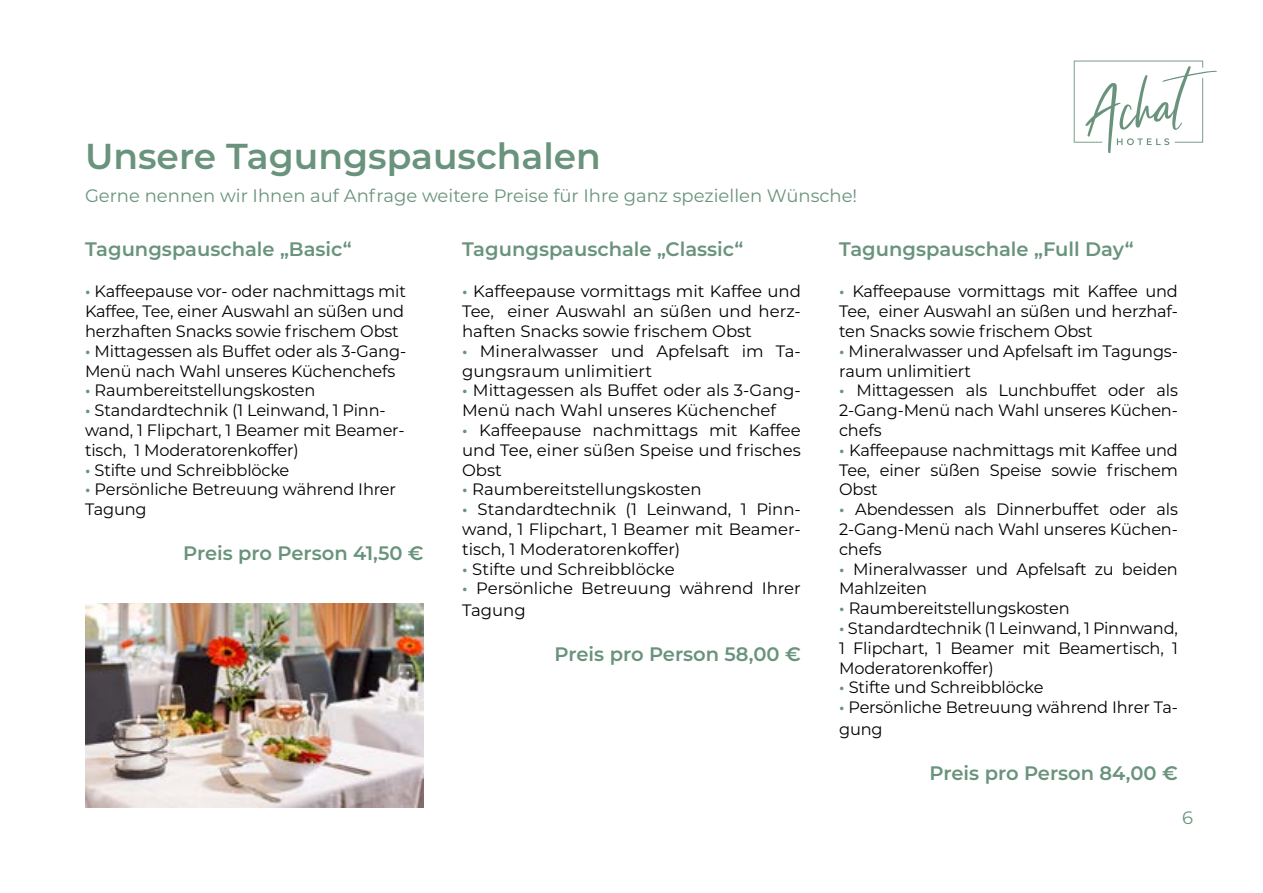
<style>
.page{position:relative;width:1263px;height:893px;background:#fff}
.page>*{position:absolute;margin:0;border:0;box-sizing:border-box;transform-origin:0 0}
.t1{font:600 36px "Montserrat";color:#69937c}
.t2{font:600 19.5px "Montserrat";color:#69937c}
.t3{font:18px "Montserrat";color:#69937c}
.t4{font:16.5px/19.8px "Montserrat";letter-spacing:-.01em;color:#000;text-align:justify}
.s1{font-weight:600;color:#69937c}
</style>
<div class="page">
<svg style="left:1074px;top:61px;width:143px;height:92px"></svg>
<img style="left:85px;top:604px;width:339px;height:204px">
<h1 class="t1" style="left:85px;top:130px;width:517px">Unsere Tagungspauschalen</h1>
<p class="t3" style="left:85px;top:183px;width:774px">Gerne nennen wir Ihnen auf Anfrage weitere Preise für Ihre ganz speziellen Wünsche!</p>
<p class="t2" style="left:85px;top:235px;width:268px">Tagungspauschale „Basic“</p>
<p class="t4" style="left:85px;top:281px;width:322px"><span class="s1">•</span> Kaffeepause vor- oder nachmittags mit Kaffee, Tee, einer Auswahl an süßen und herzhaften Snacks sowie frischem Obst</p>
<p class="t4" style="left:85px;top:340px;width:323px"><span class="s1">•</span> Mittagessen als Buffet oder als 3-Gang-<br>Menü nach Wahl unseres Küchenchefs</p>
<p class="t4" style="left:85px;top:380px;width:232px"><span class="s1">•</span> Raumbereitstellungskosten</p>
<p class="t4" style="left:85px;top:400px;width:321px;text-align:left"><span class="s1">•</span> Standardtechnik (1 Leinwand, 1 Pinn&shy;wand, 1 Flipchart, 1 Beamer mit Beamer&shy;tisch, 1 Moderatorenkoffer)</p>
<p class="t4" style="left:85px;top:459px;width:206px"><span class="s1">•</span> Stifte und Schreibblöcke</p>
<p class="t4" style="left:85px;top:479px;width:312px"><span class="s1">•</span> Persönliche Betreuung während Ihrer<br>Tagung</p>
<p class="t2" style="left:183px;top:539px;width:242px">Preis pro Person 41,50 €</p>
<p class="t2" style="left:462px;top:235px;width:283px">Tagungspauschale „Classic“</p>
<p class="t4" style="left:462px;top:281px;width:340px"><span class="s1">•</span> Kaffeepause vormittags mit Kaffee und Tee, einer Auswahl an süßen und herz&shy;haften Snacks sowie frischem Obst</p>
<p class="t4" style="left:462px;top:340px;width:340px"><span class="s1">•</span> Mineralwasser und Apfelsaft im Ta&shy;gungsraum unlimitiert</p>
<p class="t4" style="left:462px;top:380px;width:340px"><span class="s1">•</span> Mittagessen als Buffet oder als 3-Gang-<br>Menü nach Wahl unseres Küchenchef</p>
<p class="t4" style="left:462px;top:420px;width:340px"><span class="s1">•</span> Kaffeepause nachmittags mit Kaffee und Tee, einer süßen Speise und frisches Obst</p>
<p class="t4" style="left:462px;top:479px;width:241px"><span class="s1">•</span> Raumbereitstellungskosten</p>
<p class="t4" style="left:462px;top:499px;width:340px"><span class="s1">•</span> Standardtechnik (1 Leinwand, 1 Pinn&shy;wand, 1 Flipchart, 1 Beamer mit Beamer&shy;tisch, 1 Moderatorenkoffer)</p>
<p class="t4" style="left:462px;top:558px;width:214px"><span class="s1">•</span> Stifte und Schreibblöcke</p>
<p class="t4" style="left:462px;top:577px;width:340px;line-height:21.6px"><span class="s1">•</span> Persönliche Betreuung während Ihrer<br>Tagung</p>
<p class="t2" style="left:555px;top:640px;width:248px">Preis pro Person 58,00 €</p>
<p class="t2" style="left:839px;top:235px;width:296px">Tagungspauschale „Full Day“</p>
<p class="t4" style="left:839px;top:281px;width:340px"><span class="s1">•</span> Kaffeepause vormittags mit Kaffee und Tee, einer Auswahl an süßen und herzhaf&shy;ten Snacks sowie frischem Obst</p>
<p class="t4" style="left:839px;top:340px;width:340px"><span class="s1">•</span> Mineralwasser und Apfelsaft im Tagungs&shy;raum unlimitiert</p>
<p class="t4" style="left:839px;top:380px;width:340px"><span class="s1">•</span> Mittagessen als Lunchbuffet oder als 2-Gang-Menü nach Wahl unseres Küchen&shy;chefs</p>
<p class="t4" style="left:839px;top:439px;width:340px"><span class="s1">•</span> Kaffeepause nachmittags mit Kaffee und Tee, einer süßen Speise sowie frischem Obst</p>
<p class="t4" style="left:839px;top:499px;width:340px"><span class="s1">•</span> Abendessen als Dinnerbuffet oder als 2-Gang-Menü nach Wahl unseres Küchen&shy;chefs</p>
<p class="t4" style="left:839px;top:558px;width:340px"><span class="s1">•</span> Mineralwasser und Apfelsaft zu beiden<br>Mahlzeiten</p>
<p class="t4" style="left:839px;top:598px;width:232px"><span class="s1">•</span> Raumbereitstellungskosten</p>
<p class="t4" style="left:839px;top:618px;width:340px"><span class="s1">•</span> Standardtechnik (1 Leinwand, 1 Pinnwand, 1 Flipchart, 1 Beamer mit Beamertisch, 1<br>Moderatorenkoffer)</p>
<p class="t4" style="left:839px;top:677px;width:206px"><span class="s1">•</span> Stifte und Schreibblöcke</p>
<p class="t4" style="left:839px;top:696px;width:340px;line-height:21.6px"><span class="s1">•</span> Persönliche Betreuung während Ihrer Ta&shy;gung</p>
<p class="t2" style="left:930px;top:759px;width:250px">Preis pro Person 84,00 €</p>
<p class="t3" style="left:1182px;top:805px;width:12px">6</p>
</div>
